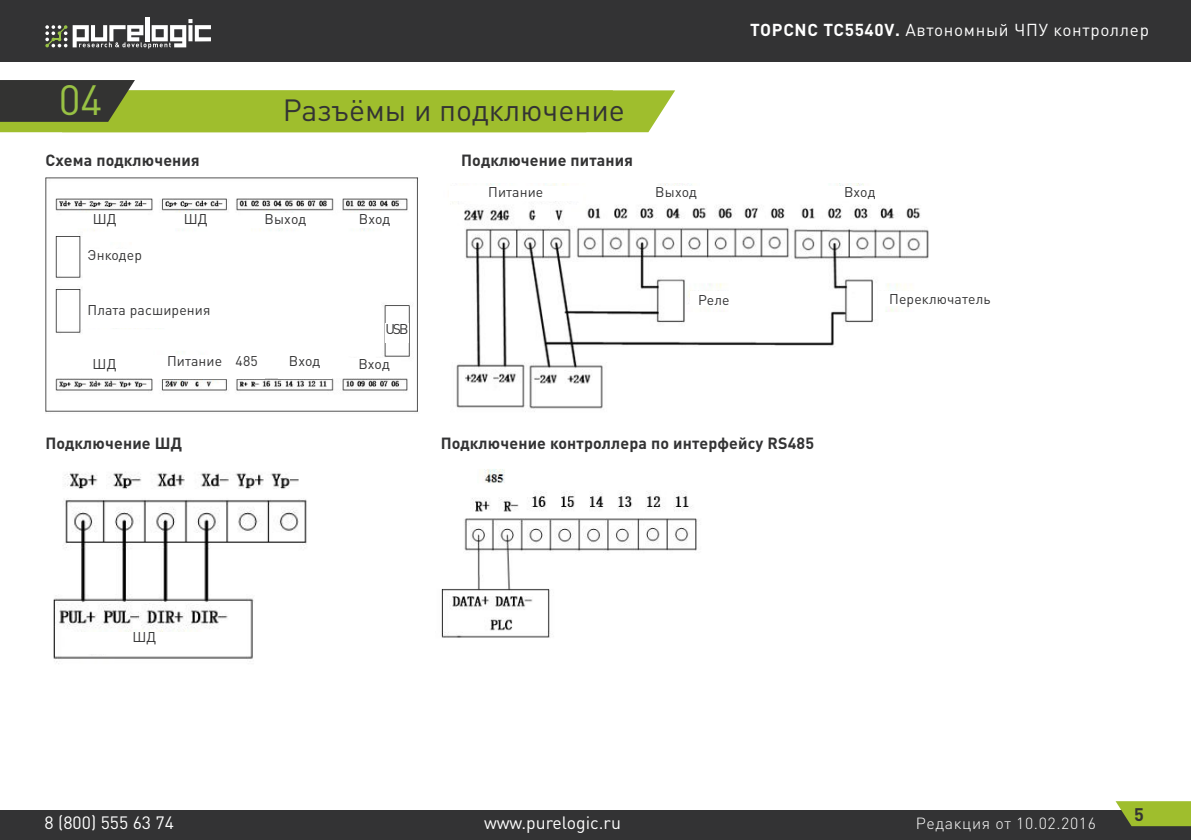
<style>
.page{position:relative;width:1191px;height:840px;background:#fff}
.page>*{position:absolute;margin:0;border:0;box-sizing:border-box;transform-origin:0 0}
.t1{font:41.8px "DIN Pro";color:#98c144}
.t2{font:30.2px "DIN Pro";color:#333334}
.t3{font:700 18px "DIN Pro";color:#333334}
.t4{font:17.6px "DIN Pro";color:#fff}
.t5{font:17px "DIN Pro";letter-spacing:.04em;color:#fff}
.t6{font:700 16px "DIN Pro";letter-spacing:.01em;color:#333334}
.t7{font:300 16px "DIN Pro";letter-spacing:.04em;color:#fff}
.t8{font:14px "DIN Pro";letter-spacing:.01em;color:#333334}
.s1{font-weight:700}
</style>
<div class="page">
<div style="left:0;top:0;width:1191px;height:61px;background:#333334"></div>
<hr style="left:145px;top:17px;width:4px;height:24px;background:#fff">
<svg style="left:45px;top:25px;width:22px;height:22px"></svg>
<svg style="left:73px;top:19px;width:138px;height:30px"></svg>
<div style="left:0;top:810px;width:1191px;height:29px;background:#333334"></div>
<svg style="left:1115px;top:801px;width:76px;height:24px;background:#97b232"></svg>
<svg style="left:0;top:80px;width:675px;height:52px"></svg>
<img style="left:452px;top:183px;width:477px;height:229px">
<img style="left:45px;top:177px;width:373px;height:235px">
<div style="left:62px;top:213px;width:85px;height:15px;background:#fff"></div>
<div style="left:62px;top:358px;width:85px;height:20px;background:#fff"></div>
<div style="left:152px;top:355px;width:85px;height:23px;background:#fff"></div>
<div style="left:229px;top:355px;width:35px;height:23px;background:#fff"></div>
<div style="left:385px;top:323px;width:23px;height:20px;background:#fff"></div>
<div style="left:278px;top:355px;width:53px;height:23px;background:#fff"></div>
<div style="left:348px;top:358px;width:53px;height:20px;background:#fff"></div>
<div style="left:88px;top:249px;width:84px;height:14px;background:#fff"></div>
<div style="left:88px;top:304px;width:144px;height:24px;background:#fff"></div>
<div style="left:153px;top:213px;width:85px;height:15px;background:#fff"></div>
<div style="left:243px;top:213px;width:85px;height:15px;background:#fff"></div>
<div style="left:338px;top:213px;width:72px;height:15px;background:#fff"></div>
<div style="left:449px;top:186px;width:133px;height:15px;background:#fff"></div>
<div style="left:690px;top:291px;width:133px;height:14px;background:#fff"></div>
<div style="left:878px;top:291px;width:40px;height:14px;background:#fff"></div>
<div style="left:609px;top:186px;width:134px;height:15px;background:#fff"></div>
<div style="left:793px;top:186px;width:133px;height:15px;background:#fff"></div>
<img style="left:53px;top:472px;width:254px;height:192px">
<img style="left:441px;top:469px;width:257px;height:169px">
<div style="left:67px;top:631px;width:154px;height:22px;background:#fff"></div>
<h1 class="t1" style="left:59px;top:71px;width:45px">04</h1>
<h2 class="t2" style="left:283px;top:89px;width:344px">Разъёмы и подключение</h2>
<p class="t6" style="left:45px;top:150px;width:156px">Схема подключения</p>
<p class="t6" style="left:461px;top:150px;width:173px">Подключение питания</p>
<p class="t8" style="left:93px;top:209px;width:25px">ШД</p>
<p class="t8" style="left:88px;top:245px;width:56px">Энкодер</p>
<p class="t8" style="left:184px;top:209px;width:25px">ШД</p>
<p class="t8" style="left:265px;top:209px;width:43px">Выход</p>
<p class="t8" style="left:359px;top:209px;width:33px">Вход</p>
<p class="t8" style="left:88px;top:301px;width:124px">Плата расширения</p>
<p class="t8" style="left:93px;top:354px;width:25px">ШД</p>
<p class="t8" style="left:167px;top:351px;width:92px">Питание 485</p>
<p class="t8" style="left:385px;top:319px;width:24px">USB</p>
<p class="t8" style="left:289px;top:351px;width:33px">Вход</p>
<p class="t8" style="left:358px;top:354px;width:33px">Вход</p>
<p class="t8" style="left:488px;top:182px;width:57px">Питание</p>
<p class="t5" style="left:750px;top:18px;width:400px"><span class="s1">TOPCNC TC5540V.</span> Автономный ЧПУ контроллер</p>
<p class="t8" style="left:655px;top:182px;width:43px">Выход</p>
<p class="t8" style="left:844px;top:182px;width:33px">Вход</p>
<p class="t8" style="left:698px;top:290px;width:33px">Реле</p>
<p class="t8" style="left:889px;top:289px;width:103px">Переключатель</p>
<p class="t6" style="left:45px;top:432px;width:138px">Подключение ШД</p>
<p class="t6" style="left:441px;top:432px;width:375px">Подключение контроллера по интерфейсу RS485</p>
<p class="t8" style="left:132px;top:627px;width:25px">ШД</p>
<p class="t4" style="left:45px;top:810px;width:131px">8 (800) 555 63 74</p>
<p class="t4" style="left:484px;top:810px;width:138px">www.purelogic.ru</p>
<p class="t7" style="left:916px;top:812px;width:182px">Редакция от 10.02.2016</p>
<p class="t3" style="left:1134px;top:801px;width:11px">5</p>
</div>
